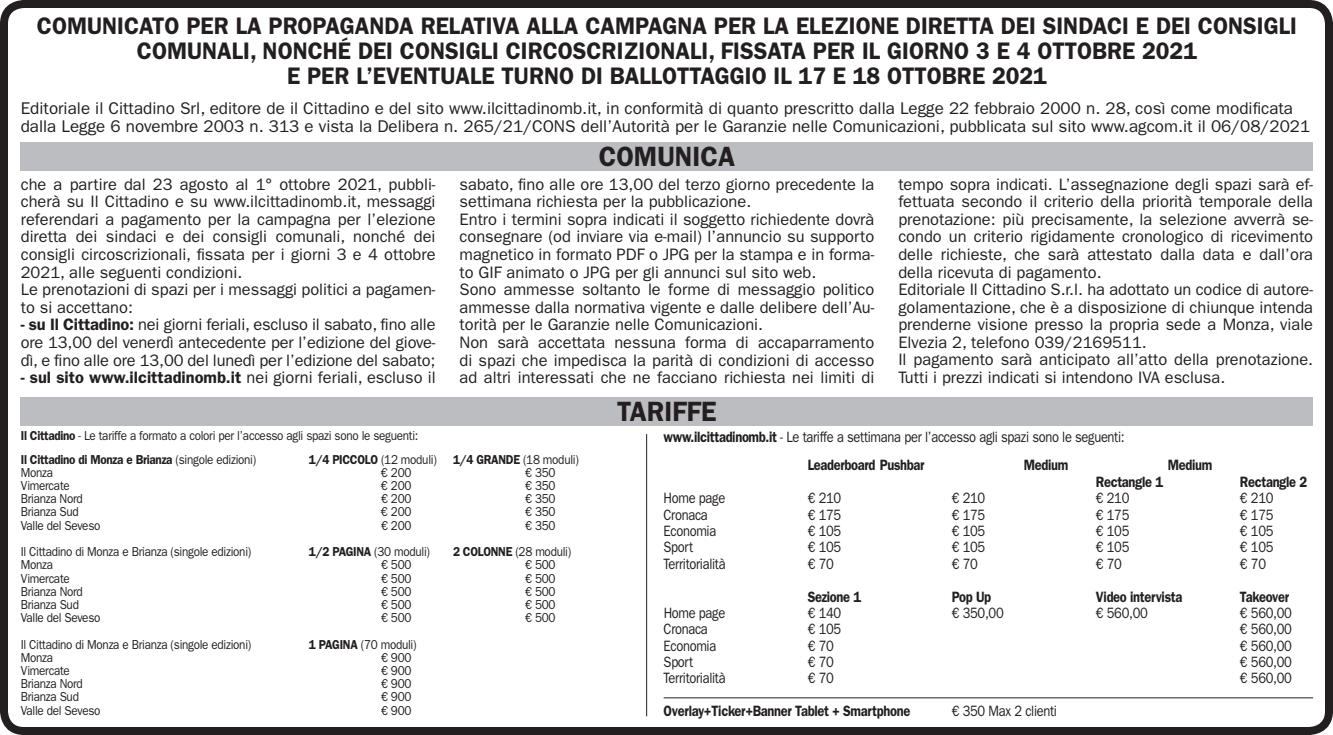
<style>
.page{position:relative;width:1333px;height:735px;background:#fff}
.page>*{position:absolute;margin:0;border:0;box-sizing:border-box;transform-origin:0 0}
.t1{font:600 28px "ITC Franklin Gothic Std";color:#231f20;scale:.95 1}
.t2{font:600 24px/25.2px "ITC Franklin Gothic Std";color:#231f20;text-align:center;scale:.95 1}
.t3{font:17px/18.2px "ITC Franklin Gothic Std";color:#231f20}
.t4{font:16.6px/17.6px "ITC Franklin Gothic Std";color:#231f20}
.t5{font:600 16.6px "ITC Franklin Gothic Std";color:#231f20}
.t6{font:15px/28.8px "ITC Franklin Gothic Std";letter-spacing:-.025em;color:#231f20;scale:.86 1}
.t7{font:600 15px "ITC Franklin Gothic Std";letter-spacing:-.025em;color:#231f20;scale:.86 1}
.t8{font:13px/23.4px "ITC Franklin Gothic Std";letter-spacing:-.025em;color:#231f20;scale:.9 1}
.s1{font-weight:600}
.s2{font-weight:400}
</style>
<div class="page">
<div style="left:0;top:0;width:1332px;height:735px;border:8px solid #231f20;border-radius:20px"></div>
<div style="left:21px;top:142px;width:1291px;height:28px;background:#bcbdc0"></div>
<div style="left:21px;top:397px;width:1291px;height:28px;background:#bcbdc0"></div>
<hr style="left:663px;top:697px;width:649px;height:1px;background:#231f20">
<hr style="left:646px;top:434px;width:1px;height:282px;background:#231f20">
<p class="t2" style="left:37px;top:13px;width:1327px">COMUNICATO PER LA PROPAGANDA RELATIVA ALLA CAMPAGNA PER LA ELEZIONE DIRETTA DEI SINDACI E DEI CONSIGLI<br>COMUNALI, NONCHÉ DEI CONSIGLI CIRCOSCRIZIONALI, FISSATA PER IL GIORNO 3 E 4 OTTOBRE 2021<br>E PER L’EVENTUALE TURNO DI BALLOTTAGGIO IL 17 E 18 OTTOBRE 2021</p>
<p class="t3" style="left:21px;top:99px;width:1290px">Editoriale il Cittadino Srl, editore de il Cittadino e del sito www.ilcittadinomb.it, in conformità di quanto prescritto dalla Legge 22 febbraio 2000 n. 28, così come modificata dalla Legge 6 novembre 2003 n. 313 e vista la Delibera n. 265/21/CONS dell’Autorità per le Garanzie nelle Comunicazioni, pubblicata sul sito www.agcom.it il 06/08/2021</p>
<h1 class="t1" style="left:599px;top:140px;width:145px">COMUNICA</h1>
<p class="t4" style="left:21px;top:175px;width:416px">che a partire dal 23 agosto al 1° ottobre 2021, pubbli&shy;cherà su Il Cittadino e su www.ilcittadinomb.it, messaggi referendari a pagamento per la campagna per l’elezione diretta dei sindaci e dei consigli comunali, nonché dei consigli circoscrizionali, fissata per i giorni 3 e 4 ottobre 2021, alle seguenti condizioni.<br>Le prenotazioni di spazi per i messaggi politici a pagamen&shy;to si accettano:</p>
<p class="t4" style="left:21px;top:316px;width:416px;text-align:justify"><span class="s1">- su Il Cittadino:</span> nei giorni feriali, escluso il sabato, fino alle ore 13,00 del venerdì antecedente per l’edizione del giove&shy;dì, e fino alle ore 13,00 del lunedì per l’edizione del sabato;</p>
<p class="t5" style="left:21px;top:367px;width:416px">- sul sito www.ilcittadinomb.it <span class="s2">nei giorni feriali, escluso il</span></p>
<p class="t4" style="left:459px;top:175px;width:416px">sabato, fino alle ore 13,00 del terzo giorno precedente la settimana richiesta per la pubblicazione.<br>Entro i termini sopra indicati il soggetto richiedente dovrà consegnare (od inviare via e-mail) l’annuncio su supporto magnetico in formato PDF o JPG per la stampa e in forma&shy;to GIF animato o JPG per gli annunci sul sito web.<br>Sono ammesse soltanto le forme di messaggio politico ammesse dalla normativa vigente e dalle delibere dell’Au&shy;torità per le Garanzie nelle Comunicazioni.<br>Non sarà accettata nessuna forma di accaparramento di spazi che impedisca la parità di condizioni di accesso ad altri interessati che ne facciano richiesta nei limiti di</p>
<p class="t4" style="left:898px;top:175px;width:416px">tempo sopra indicati. L’assegnazione degli spazi sarà ef&shy;fettuata secondo il criterio della priorità temporale della prenotazione: più precisamente, la selezione avverrà se&shy;condo un criterio rigidamente cronologico di ricevimento delle richieste, che sarà attestato dalla data e dall’ora della ricevuta di pagamento.<br>Editoriale Il Cittadino S.r.l. ha adottato un codice di autore&shy;golamentazione, che è a disposizione di chiunque intenda prenderne visione presso la propria sede a Monza, viale Elvezia 2, telefono 039/2169511.<br>Il pagamento sarà anticipato all’atto della prenotazione.<br>Tutti i prezzi indicati si intendono IVA esclusa.</p>
<h1 class="t1" style="left:617px;top:394px;width:106px">TARIFFE</h1>
<p class="t8" style="left:21px;top:424px;width:443px"><span class="s1">Il Cittadino</span> - Le tariffe a formato a colori per l’accesso agli spazi sono le seguenti:<br><span class="s1">Il Cittadino di Monza e Brianza</span> (singole edizioni)</p>
<p class="t8" style="left:309px;top:447px;width:301px"><span class="s1">1/4 PICCOLO</span> (12 moduli) <span class="s1">1/4 GRANDE</span> (18 moduli)</p>
<p class="t8" style="left:21px;top:461px;width:37px">Monza</p>
<p class="t8" style="left:381px;top:461px;width:35px">€ 200</p>
<p class="t8" style="left:525px;top:461px;width:35px">€ 350</p>
<p class="t8" style="left:21px;top:474px;width:56px">Vimercate</p>
<p class="t8" style="left:381px;top:474px;width:35px">€ 200</p>
<p class="t8" style="left:525px;top:474px;width:35px">€ 350</p>
<p class="t8" style="left:21px;top:487px;width:70px">Brianza Nord</p>
<p class="t8" style="left:381px;top:487px;width:35px">€ 200</p>
<p class="t8" style="left:525px;top:487px;width:35px">€ 350</p>
<p class="t8" style="left:21px;top:500px;width:66px">Brianza Sud</p>
<p class="t8" style="left:381px;top:500px;width:35px">€ 200</p>
<p class="t8" style="left:525px;top:500px;width:35px">€ 350</p>
<p class="t8" style="left:21px;top:513px;width:90px">Valle del Seveso</p>
<p class="t8" style="left:381px;top:513px;width:35px">€ 200</p>
<p class="t8" style="left:525px;top:513px;width:35px">€ 350</p>
<p class="t8" style="left:21px;top:540px;width:258px">Il Cittadino di Monza e Brianza (singole edizioni)</p>
<p class="t8" style="left:309px;top:540px;width:136px"><span class="s1">1/2 PAGINA</span> (30 moduli)</p>
<p class="t8" style="left:453px;top:540px;width:133px"><span class="s1">2 COLONNE</span> (28 moduli)</p>
<p class="t8" style="left:21px;top:553px;width:37px">Monza</p>
<p class="t8" style="left:381px;top:553px;width:35px">€ 500</p>
<p class="t8" style="left:525px;top:553px;width:35px">€ 500</p>
<p class="t8" style="left:21px;top:566px;width:56px">Vimercate</p>
<p class="t8" style="left:381px;top:566px;width:35px">€ 500</p>
<p class="t8" style="left:525px;top:566px;width:35px">€ 500</p>
<p class="t8" style="left:21px;top:580px;width:70px">Brianza Nord</p>
<p class="t8" style="left:381px;top:580px;width:35px">€ 500</p>
<p class="t8" style="left:525px;top:580px;width:35px">€ 500</p>
<p class="t8" style="left:21px;top:593px;width:66px">Brianza Sud</p>
<p class="t8" style="left:381px;top:593px;width:35px">€ 500</p>
<p class="t8" style="left:525px;top:593px;width:35px">€ 500</p>
<p class="t8" style="left:21px;top:606px;width:90px">Valle del Seveso</p>
<p class="t8" style="left:381px;top:606px;width:35px">€ 500</p>
<p class="t8" style="left:525px;top:606px;width:35px">€ 500</p>
<p class="t8" style="left:21px;top:632px;width:258px">Il Cittadino di Monza e Brianza (singole edizioni)</p>
<p class="t8" style="left:309px;top:632px;width:121px"><span class="s1">1 PAGINA</span> (70 moduli)</p>
<p class="t8" style="left:21px;top:646px;width:37px">Monza</p>
<p class="t8" style="left:381px;top:646px;width:35px">€ 900</p>
<p class="t8" style="left:21px;top:659px;width:56px">Vimercate</p>
<p class="t8" style="left:381px;top:659px;width:35px">€ 900</p>
<p class="t8" style="left:21px;top:672px;width:70px">Brianza Nord</p>
<p class="t8" style="left:381px;top:672px;width:35px">€ 900</p>
<p class="t8" style="left:21px;top:685px;width:66px">Brianza Sud</p>
<p class="t8" style="left:381px;top:685px;width:35px">€ 900</p>
<p class="t8" style="left:21px;top:698px;width:90px">Valle del Seveso</p>
<p class="t8" style="left:381px;top:698px;width:35px">€ 900</p>
<p class="t6" style="left:807px;top:422px;width:370px;text-indent:-144px"><span class="s1">www.ilcittadinomb.it</span> - Le tariffe a settimana per l’accesso agli spazi sono le seguenti:<br><span class="s1">Leaderboard Pushbar</span></p>
<p class="t7" style="left:1023px;top:456px;width:53px">Medium</p>
<p class="t7" style="left:1167px;top:456px;width:53px">Medium</p>
<p class="t7" style="left:1095px;top:473px;width:80px">Rectangle 1</p>
<p class="t7" style="left:1239px;top:473px;width:80px">Rectangle 2</p>
<p class="t6" style="left:663px;top:484px;width:73px">Home page</p>
<p class="t6" style="left:807px;top:484px;width:40px">€ 210</p>
<p class="t6" style="left:951px;top:484px;width:40px">€ 210</p>
<p class="t6" style="left:1095px;top:484px;width:41px">€ 210</p>
<p class="t6" style="left:1239px;top:484px;width:41px">€ 210</p>
<p class="t6" style="left:663px;top:500px;width:53px">Cronaca</p>
<p class="t6" style="left:807px;top:500px;width:40px">€ 175</p>
<p class="t6" style="left:951px;top:500px;width:40px">€ 175</p>
<p class="t6" style="left:1095px;top:500px;width:41px">€ 175</p>
<p class="t6" style="left:1239px;top:500px;width:41px">€ 175</p>
<p class="t6" style="left:663px;top:516px;width:63px">Economia</p>
<p class="t6" style="left:807px;top:516px;width:40px">€ 105</p>
<p class="t6" style="left:951px;top:516px;width:40px">€ 105</p>
<p class="t6" style="left:1095px;top:516px;width:41px">€ 105</p>
<p class="t6" style="left:1239px;top:516px;width:41px">€ 105</p>
<p class="t6" style="left:663px;top:533px;width:36px">Sport</p>
<p class="t6" style="left:807px;top:533px;width:40px">€ 105</p>
<p class="t6" style="left:951px;top:533px;width:40px">€ 105</p>
<p class="t6" style="left:1095px;top:533px;width:41px">€ 105</p>
<p class="t6" style="left:1239px;top:533px;width:41px">€ 105</p>
<p class="t6" style="left:663px;top:549px;width:74px">Territorialità</p>
<p class="t6" style="left:807px;top:549px;width:32px">€ 70</p>
<p class="t6" style="left:951px;top:549px;width:32px">€ 70</p>
<p class="t6" style="left:1095px;top:549px;width:32px">€ 70</p>
<p class="t6" style="left:1239px;top:549px;width:32px">€ 70</p>
<p class="t7" style="left:807px;top:587px;width:64px">Sezione 1</p>
<p class="t7" style="left:951px;top:587px;width:47px">Pop Up</p>
<p class="t7" style="left:1095px;top:587px;width:102px">Video intervista</p>
<p class="t7" style="left:1239px;top:587px;width:59px">Takeover</p>
<p class="t6" style="left:663px;top:598px;width:73px">Home page</p>
<p class="t6" style="left:807px;top:598px;width:40px">€ 140</p>
<p class="t6" style="left:951px;top:598px;width:62px">€ 350,00</p>
<p class="t6" style="left:1095px;top:598px;width:62px">€ 560,00</p>
<p class="t6" style="left:1239px;top:598px;width:62px">€ 560,00</p>
<p class="t6" style="left:663px;top:615px;width:53px">Cronaca</p>
<p class="t6" style="left:807px;top:615px;width:41px">€ 105</p>
<p class="t6" style="left:1239px;top:615px;width:62px">€ 560,00</p>
<p class="t6" style="left:663px;top:631px;width:63px">Economia</p>
<p class="t6" style="left:807px;top:631px;width:32px">€ 70</p>
<p class="t6" style="left:1239px;top:631px;width:62px">€ 560,00</p>
<p class="t6" style="left:663px;top:648px;width:36px">Sport</p>
<p class="t6" style="left:807px;top:648px;width:32px">€ 70</p>
<p class="t6" style="left:1239px;top:648px;width:62px">€ 560,00</p>
<p class="t6" style="left:663px;top:664px;width:74px">Territorialità</p>
<p class="t6" style="left:807px;top:664px;width:32px">€ 70</p>
<p class="t6" style="left:1239px;top:664px;width:62px">€ 560,00</p>
<p class="t7" style="left:663px;top:702px;width:288px">Overlay+Ticker+Banner Tablet + Smartphone</p>
<p class="t6" style="left:951px;top:697px;width:124px">€ 350 Max 2 clienti</p>
</div>
